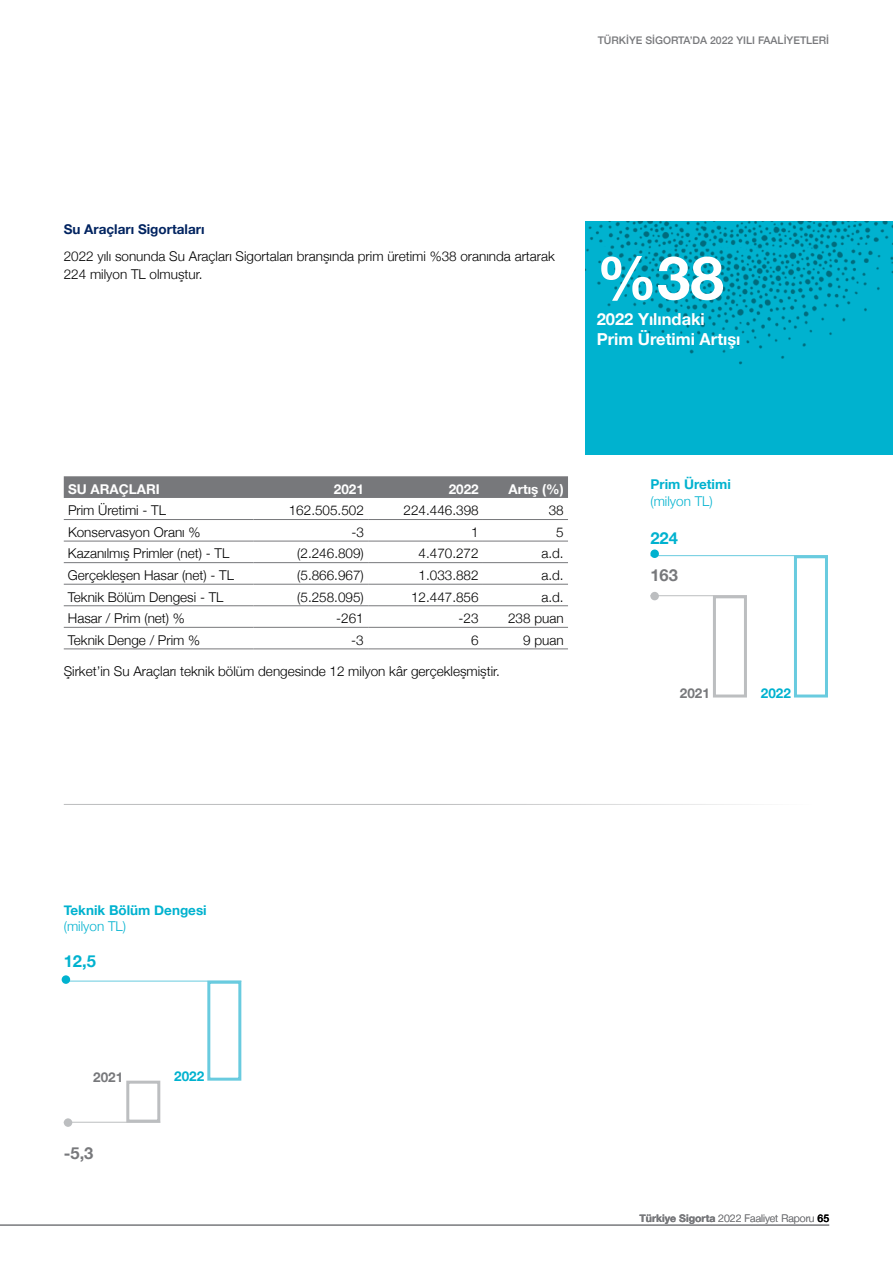
<style>
.page{position:relative;width:893px;height:1263px;background:#fff}
.page>*{position:absolute;margin:0;border:0;box-sizing:border-box;transform-origin:0 0}
.t1{font:700 60.15px "Helvetica Neue";color:#fff}
.t2{font:700 16.5px/19.5px "Helvetica Neue";color:#fff}
.t3{font:700 16.5px "Helvetica Neue";color:#00b2cf}
.t4{font:700 16.5px "Helvetica Neue";color:#77787b}
.t5{font:300 13.5px/18px "Helvetica Neue";color:#000}
.t6{font:700 13.5px "Helvetica Neue";color:#00b2cf}
.t7{font:700 13.5px "Helvetica Neue";color:#fff}
.t8{font:700 13.5px "Helvetica Neue";color:#002360}
.t9{font:300 13.5px "Helvetica Neue";color:#00b2cf}
.t10{font:700 13.5px "Helvetica Neue";color:#77787b}
.t11{font:500 10.5px "Helvetica Neue";color:#77787b}
.t12{font:300 10.5px "Helvetica Neue";color:#77787b}
.s1{font-weight:700}
.s2{font-weight:500;color:#000}
</style>
<div class="page">
<div style="left:585px;top:221px;width:308px;height:234px;background:#00b2cf"></div>
<img style="left:585px;top:221px;width:308px;height:144px">
<hr style="left:64px;top:804px;width:765px;height:1px;background:#77787b">
<div style="left:64px;top:476px;width:504px;height:22px;background:#77787b"></div>
<hr style="left:64px;top:519px;width:189px;height:1px;background:#77787b">
<hr style="left:253px;top:519px;width:115px;height:1px;background:#77787b">
<hr style="left:368px;top:519px;width:115px;height:1px;background:#77787b">
<hr style="left:483px;top:519px;width:85px;height:1px;background:#77787b">
<hr style="left:64px;top:541px;width:189px;height:1px;background:#77787b">
<hr style="left:253px;top:541px;width:115px;height:1px;background:#77787b">
<hr style="left:368px;top:541px;width:115px;height:1px;background:#77787b">
<hr style="left:483px;top:541px;width:85px;height:1px;background:#77787b">
<hr style="left:64px;top:562px;width:189px;height:1px;background:#77787b">
<hr style="left:253px;top:562px;width:115px;height:1px;background:#77787b">
<hr style="left:368px;top:562px;width:115px;height:1px;background:#77787b">
<hr style="left:483px;top:562px;width:85px;height:1px;background:#77787b">
<hr style="left:64px;top:584px;width:189px;height:1px;background:#77787b">
<hr style="left:253px;top:584px;width:115px;height:1px;background:#77787b">
<hr style="left:368px;top:584px;width:115px;height:1px;background:#77787b">
<hr style="left:483px;top:584px;width:85px;height:1px;background:#77787b">
<hr style="left:64px;top:605px;width:189px;height:1px;background:#77787b">
<hr style="left:253px;top:605px;width:115px;height:1px;background:#77787b">
<hr style="left:368px;top:605px;width:115px;height:1px;background:#77787b">
<hr style="left:483px;top:605px;width:85px;height:1px;background:#77787b">
<hr style="left:64px;top:627px;width:189px;height:1px;background:#77787b">
<hr style="left:253px;top:627px;width:115px;height:1px;background:#77787b">
<hr style="left:368px;top:627px;width:115px;height:1px;background:#77787b">
<hr style="left:483px;top:627px;width:85px;height:1px;background:#77787b">
<hr style="left:64px;top:648px;width:189px;height:1px;background:#77787b">
<hr style="left:253px;top:648px;width:115px;height:1px;background:#77787b">
<hr style="left:368px;top:648px;width:115px;height:1px;background:#77787b">
<hr style="left:483px;top:648px;width:85px;height:1px;background:#77787b">
<div style="left:126px;top:1081px;width:34px;height:41px;background:#fff;border:3px solid #bcbec0"></div>
<div style="left:207px;top:981px;width:34px;height:100px;background:#fff;border:3px solid #69cbdf"></div>
<div style="left:794px;top:555px;width:34px;height:142px;background:#fff;border:3px solid #69cbdf"></div>
<hr style="left:64px;top:981px;width:177px;height:1px;background:#69cbdf">
<hr style="left:650px;top:555px;width:178px;height:1px;background:#69cbdf">
<div style="left:713px;top:595px;width:34px;height:102px;background:#fff;border:3px solid #bcbec0"></div>
<hr style="left:64px;top:1122px;width:96px;height:1px;background:#bcbec0">
<hr style="left:650px;top:595px;width:97px;height:1px;background:#bcbec0">
<div style="left:62px;top:975px;width:8px;height:9px;background:#00b2cf;border-radius:50%"></div>
<div style="left:64px;top:1118px;width:8px;height:9px;background:#bcbec0;border-radius:50%"></div>
<div style="left:650px;top:549px;width:9px;height:9px;background:#00b2cf;border-radius:50%"></div>
<div style="left:650px;top:592px;width:9px;height:8px;background:#bcbec0;border-radius:50%"></div>
<hr style="left:0;top:1225px;width:829px;height:1px;background:#77787b">
<p class="t11" style="left:598px;top:32px;width:233px">TÜRKİYE SİGORTA’DA 2022 YILI FAALİYETLERİ</p>
<p class="t8" style="left:64px;top:219px;width:142px">Su Araçları Sigortaları</p>
<p class="t5" style="left:64px;top:246px;width:493px">2022 yılı sonunda Su Araçları Sigortaları branşında prim üretimi %38 oranında artarak<br>224 milyon TL olmuştur.</p>
<h1 class="t1" style="left:597px;top:231px;width:129px">%38</h1>
<p class="t2" style="left:597px;top:310px;width:145px">2022 Yılındaki<br>Prim Üretimi Artışı</p>
<p class="t7" style="left:68px;top:478px;width:93px">SU ARAÇLARI</p>
<p class="t7" style="left:334px;top:478px;width:32px">2021</p>
<p class="t7" style="left:449px;top:478px;width:32px">2022</p>
<p class="t7" style="left:508px;top:478px;width:57px">Artış (%)</p>
<p class="t5" style="left:68px;top:500px;width:100px">Prim Üretimi - TL</p>
<p class="t5" style="left:289px;top:500px;width:77px">162.505.502</p>
<p class="t5" style="left:404px;top:500px;width:77px">224.446.398</p>
<p class="t5" style="left:549px;top:500px;width:17px">38</p>
<p class="t5" style="left:68px;top:522px;width:134px">Konservasyon Oranı %</p>
<p class="t5" style="left:351px;top:522px;width:14px">-3</p>
<p class="t5" style="left:471px;top:522px;width:9px">1</p>
<p class="t5" style="left:556px;top:522px;width:9px">5</p>
<p class="t5" style="left:68px;top:544px;width:163px">Kazanılmış Primler (net) - TL</p>
<p class="t5" style="left:297px;top:544px;width:68px">(2.246.809)</p>
<p class="t5" style="left:419px;top:544px;width:62px">4.470.272</p>
<p class="t5" style="left:541px;top:544px;width:24px">a.d.</p>
<p class="t5" style="left:68px;top:565px;width:168px">Gerçekleşen Hasar (net) - TL</p>
<p class="t5" style="left:297px;top:565px;width:68px">(5.866.967)</p>
<p class="t5" style="left:419px;top:565px;width:62px">1.033.882</p>
<p class="t5" style="left:541px;top:565px;width:24px">a.d.</p>
<p class="t5" style="left:68px;top:587px;width:157px">Teknik Bölüm Dengesi - TL</p>
<p class="t5" style="left:297px;top:587px;width:68px">(5.258.095)</p>
<p class="t5" style="left:411px;top:587px;width:69px">12.447.856</p>
<p class="t5" style="left:541px;top:587px;width:24px">a.d.</p>
<p class="t5" style="left:68px;top:608px;width:119px">Hasar / Prim (net) %</p>
<p class="t5" style="left:336px;top:608px;width:29px">-261</p>
<p class="t5" style="left:459px;top:608px;width:22px">-23</p>
<p class="t5" style="left:508px;top:608px;width:57px">238 puan</p>
<p class="t5" style="left:68px;top:630px;width:134px">Teknik Denge / Prim %</p>
<p class="t5" style="left:351px;top:630px;width:14px">-3</p>
<p class="t5" style="left:471px;top:630px;width:9px">6</p>
<p class="t5" style="left:523px;top:630px;width:42px">9 puan</p>
<p class="t5" style="left:64px;top:661px;width:438px">Şirket’in Su Araçları teknik bölüm dengesinde 12 milyon kâr gerçekleşmiştir.</p>
<p class="t6" style="left:650px;top:474px;width:82px">Prim Üretimi</p>
<p class="t9" style="left:650px;top:490px;width:64px">(milyon TL)</p>
<p class="t3" style="left:650px;top:525px;width:29px">224</p>
<p class="t4" style="left:650px;top:562px;width:29px">163</p>
<p class="t10" style="left:680px;top:682px;width:32px">2021</p>
<p class="t6" style="left:761px;top:682px;width:32px">2022</p>
<p class="t6" style="left:64px;top:899px;width:144px">Teknik Bölüm Dengesi</p>
<p class="t9" style="left:64px;top:915px;width:64px">(milyon TL)</p>
<p class="t3" style="left:64px;top:948px;width:34px">12,5</p>
<p class="t10" style="left:93px;top:1067px;width:32px">2021</p>
<p class="t4" style="left:64px;top:1140px;width:31px">-5,3</p>
<p class="t6" style="left:174px;top:1065px;width:32px">2022</p>
<p class="t12" style="left:639px;top:1210px;width:191px"><span class="s1">Türkiye Sigorta</span> 2022 Faaliyet Raporu <span class="s2">65</span></p>
</div>
